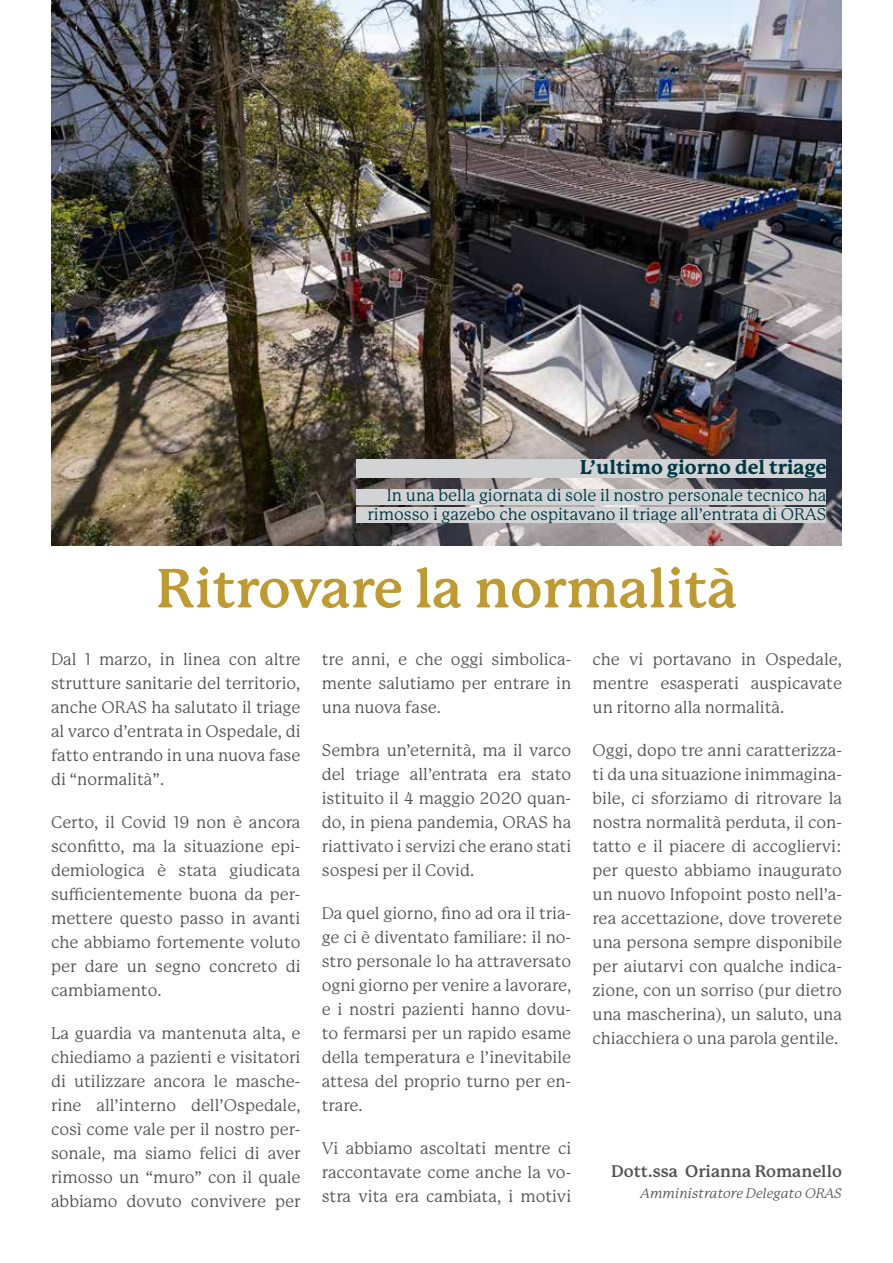
<style>
.page{position:relative;width:893px;height:1263px;background:#fff}
.page>*{position:absolute;margin:0;border:0;box-sizing:border-box;transform-origin:0 0}
.t1{font:700 54px "P22 Mackinac Pro";color:#be9a30}
.t2{font:800 19.5px "P22 Mackinac Pro";color:#003742}
.t3{font:16.5px/24px "P22 Mackinac Pro";color:#545456;text-align:justify}
.t4{font:16.5px/18.8px "P22 Mackinac Pro";color:#003742;text-align:right}
.t5{font:700 16.5px "P22 Mackinac Pro";color:#545456}
.t6{font:italic 13.5px "P22 Mackinac Pro";color:#545456}
</style>
<div class="page">
<img style="left:51px;top:0;width:791px;height:545px">
<div style="left:356px;top:459px;width:470px;height:19px;background:#d1d3d4"></div>
<div style="left:356px;top:489px;width:470px;height:15px;background:#d1d3d4"></div>
<div style="left:356px;top:507px;width:470px;height:16px;background:#d1d3d4"></div>
<p class="t2" style="left:580px;top:456px;width:248px">L’ultimo giorno del triage</p>
<p class="t4" style="left:367px;top:486px;width:460px">In una bella giornata di sole il nostro personale tecnico ha rimosso i gazebo che ospitavano il triage all’entrata di ORAS</p>
<h1 class="t1" style="left:156px;top:558px;width:583px">Ritrovare la normalità</h1>
<p class="t3" style="left:51px;top:647px;width:251px">Dal 1 marzo, in linea con altre strutture sanitarie del territorio, anche ORAS ha salutato il triage al varco d’entrata in Ospedale, di fatto entrando in una nuova fase di “normalità”.</p>
<p class="t3" style="left:51px;top:810px;width:251px">Certo, il Covid 19 non è ancora sconfitto, ma la situazione epi&shy;demiologica è stata giudicata sufficientemente buona da per&shy;mettere questo passo in avanti che abbiamo fortemente voluto per dare un segno concreto di cambiamento.</p>
<p class="t3" style="left:51px;top:1021px;width:251px">La guardia va mantenuta alta, e chiediamo a pazienti e visitatori di utilizzare ancora le masche&shy;rine all’interno dell’Ospedale, così come vale per il nostro per&shy;sonale, ma siamo felici di aver rimosso un “muro” con il quale abbiamo dovuto convivere per</p>
<p class="t3" style="left:322px;top:648px;width:251px">tre anni, e che oggi simbolica&shy;mente salutiamo per entrare in una nuova fase.</p>
<p class="t3" style="left:322px;top:738px;width:251px">Sembra un’eternità, ma il varco del triage all’entrata era stato istituito il 4 maggio 2020 quan&shy;do, in piena pandemia, ORAS ha riattivato i servizi che erano stati sospesi per il Covid.</p>
<p class="t3" style="left:322px;top:901px;width:251px">Da quel giorno, fino ad ora il tria&shy;ge ci è diventato familiare: il no&shy;stro personale lo ha attraversato ogni giorno per venire a lavorare, e i nostri pazienti hanno dovu&shy;to fermarsi per un rapido esame della temperatura e l’inevitabile attesa del proprio turno per en&shy;trare.</p>
<p class="t3" style="left:322px;top:1136px;width:251px">Vi abbiamo ascoltati mentre ci raccontavate come anche la vo&shy;stra vita era cambiata, i motivi</p>
<p class="t3" style="left:592px;top:648px;width:251px">che vi portavano in Ospedale, mentre esasperati auspicavate un ritorno alla normalità.</p>
<p class="t3" style="left:592px;top:738px;width:251px">Oggi, dopo tre anni caratterizza&shy;ti da una situazione inimmagina&shy;bile, ci sforziamo di ritrovare la nostra normalità perduta, il con&shy;tatto e il piacere di accogliervi: per questo abbiamo inaugurato un nuovo Infopoint posto nell’a&shy;rea accettazione, dove troverete una persona sempre disponibile per aiutarvi con qualche indica&shy;zione, con un sorriso (pur dietro una mascherina), un saluto, una chiacchiera o una parola gentile.</p>
<p class="t5" style="left:611px;top:1162px;width:232px">Dott.ssa Orianna Romanello</p>
<p class="t6" style="left:641px;top:1185px;width:203px">Amministratore Delegato ORAS</p>
</div>
